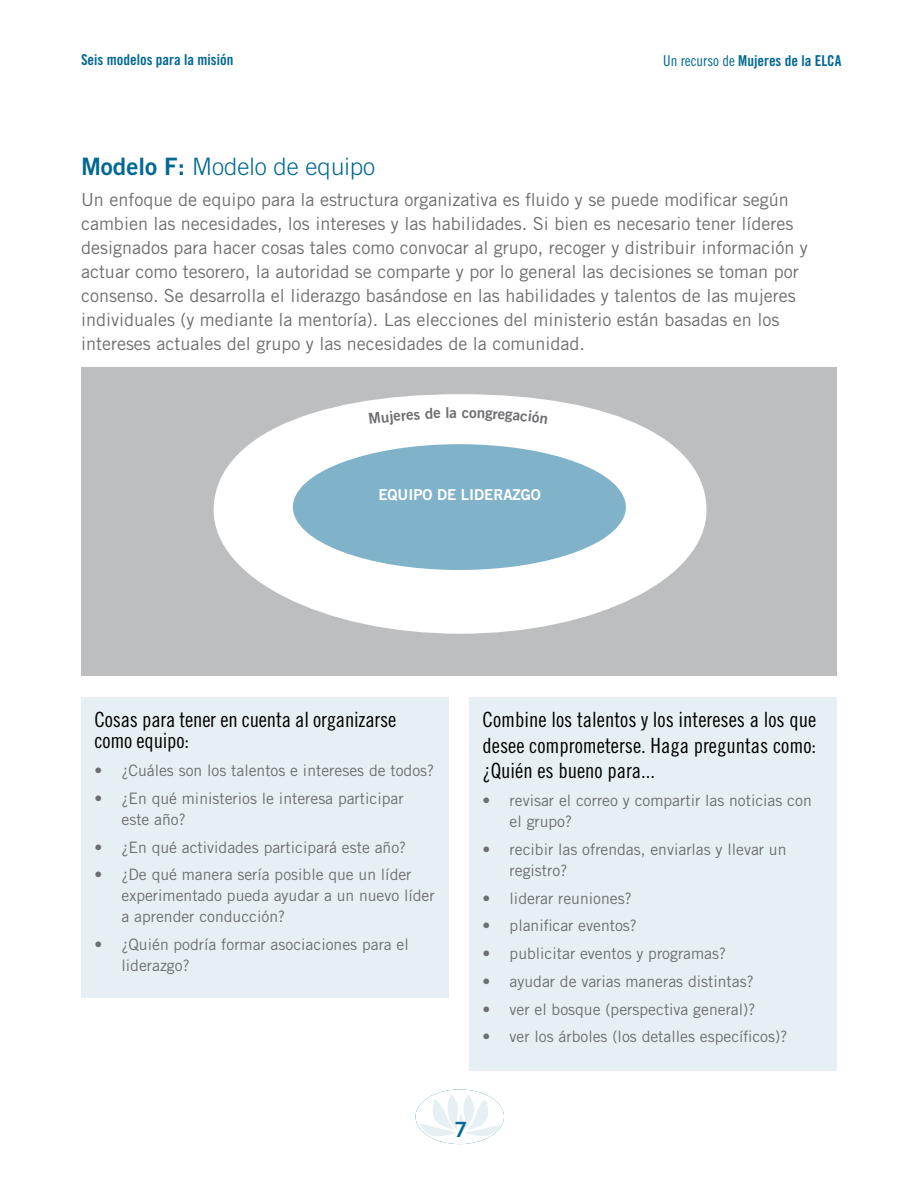
<style>
.page{position:relative;width:918px;height:1188px;background:#fff}
.page>*{position:absolute;margin:0;border:0;box-sizing:border-box;transform-origin:0 0}
.t1{font:300 24px "Trade Gothic";color:#006892}
.t2{font:21px/25.5px "Trade Gothic Cond Eighteen";color:#000}
.t3{font:21px "Trade Gothic Bold Two";color:#006892}
.t4{font:18px/24px "Trade Gothic";color:#6d6e71}
.t5{font:15.75px/21px "Trade Gothic";color:#6d6e71}
.t6{font:15px "Trade Gothic Bold Cond Twenty";color:#006892}
.t7{font:15px "Trade Gothic Bold Two";color:#fff}
.t8{font:15px "Trade Gothic Bold Two";color:#6d6e71}
.s1{font-family:"Trade Gothic Cond Eighteen"}
.s2{font-family:"Trade Gothic Bold Two";font-weight:400}
</style>
<div class="page">
<svg style="left:416px;top:1089px;width:88px;height:55px"></svg>
<div style="left:81px;top:368px;width:756px;height:308px;background:#bcbec0"></div>
<div style="left:214px;top:394px;width:493px;height:240px;background:#fff;border-radius:50%"></div>
<div style="left:293px;top:444px;width:333px;height:126px;background:#80b3c9;border-radius:50%"></div>
<div style="left:81px;top:697px;width:368px;height:301px;background:#e6f0f4"></div>
<div style="left:469px;top:697px;width:368px;height:374px;background:#e6f0f4"></div>
<p class="t6" style="left:81px;top:51px;width:154px">Seis modelos para la misión</p>
<p class="t6" style="left:663px;top:51px;width:180px"><span class="s1">Un recurso de</span> Mujeres de la ELCA</p>
<h1 class="t1" style="left:81px;top:152px;width:296px"><span class="s2">Modelo F:</span> Modelo de equipo</h1>
<p class="t4" style="left:81px;top:187px;width:728px">Un enfoque de equipo para la estructura organizativa es fluido y se puede modificar según cambien las necesidades, los intereses y las habilidades. Si bien es necesario tener líderes designados para hacer cosas tales como convocar al grupo, recoger y distribuir información y actuar como tesorero, la autoridad se comparte y por lo general las decisiones se toman por consenso. Se desarrolla el liderazgo basándose en las habilidades y talentos de las mujeres individuales (y mediante la mentoría). Las elecciones del ministerio están basadas en los intereses actuales del grupo y las necesidades de la comunidad.</p>
<p class="t8" style="left:462px;top:403px;width:9px">c</p>
<p class="t7" style="left:378px;top:485px;width:164px">EQUIPO DE LIDERAZGO</p>
<h2 class="t2" style="left:94px;top:709px;width:303px;line-height:21px">Cosas para tener en cuenta al organizarse como equipo:</h2>
<p class="t5" style="left:94px;top:760px;width:341px">• ¿Cuáles son los talentos e intereses de todos?</p>
<p class="t5" style="left:121px;top:787px;width:284px;text-indent:-27px">• ¿En qué ministerios le interesa participar este año?</p>
<p class="t5" style="left:94px;top:836px;width:313px">• ¿En qué actividades participará este año?</p>
<p class="t5" style="left:121px;top:864px;width:315px;text-indent:-27px">• ¿De qué manera sería posible que un líder experimentado pueda ayudar a un nuevo líder a aprender conducción?</p>
<p class="t5" style="left:121px;top:934px;width:289px;text-indent:-27px">• ¿Quién podría formar asociaciones para el liderazgo?</p>
<h2 class="t2" style="left:483px;top:707px;width:335px;text-align:justify">Combine los talentos y los intereses a los que desee comprometerse. Haga preguntas como: ¿Quién es bueno para...</h2>
<p class="t5" style="left:510px;top:790px;width:304px;text-indent:-27px">• revisar el correo y compartir las noticias con el grupo?</p>
<p class="t5" style="left:510px;top:838px;width:278px;text-indent:-27px">• recibir las ofrendas, enviarlas y llevar un registro?</p>
<p class="t5" style="left:483px;top:887px;width:151px">• liderar reuniones?</p>
<p class="t5" style="left:483px;top:915px;width:156px">• planificar eventos?</p>
<p class="t5" style="left:483px;top:943px;width:245px">• publicitar eventos y programas?</p>
<p class="t5" style="left:483px;top:970px;width:273px">• ayudar de varias maneras distintas?</p>
<p class="t5" style="left:483px;top:998px;width:274px">• ver el bosque (perspectiva general)?</p>
<p class="t5" style="left:483px;top:1026px;width:306px">• ver los árboles (los detalles específicos)?</p>
<h2 class="t3" style="left:455px;top:1116px;width:14px">7</h2>
</div>
